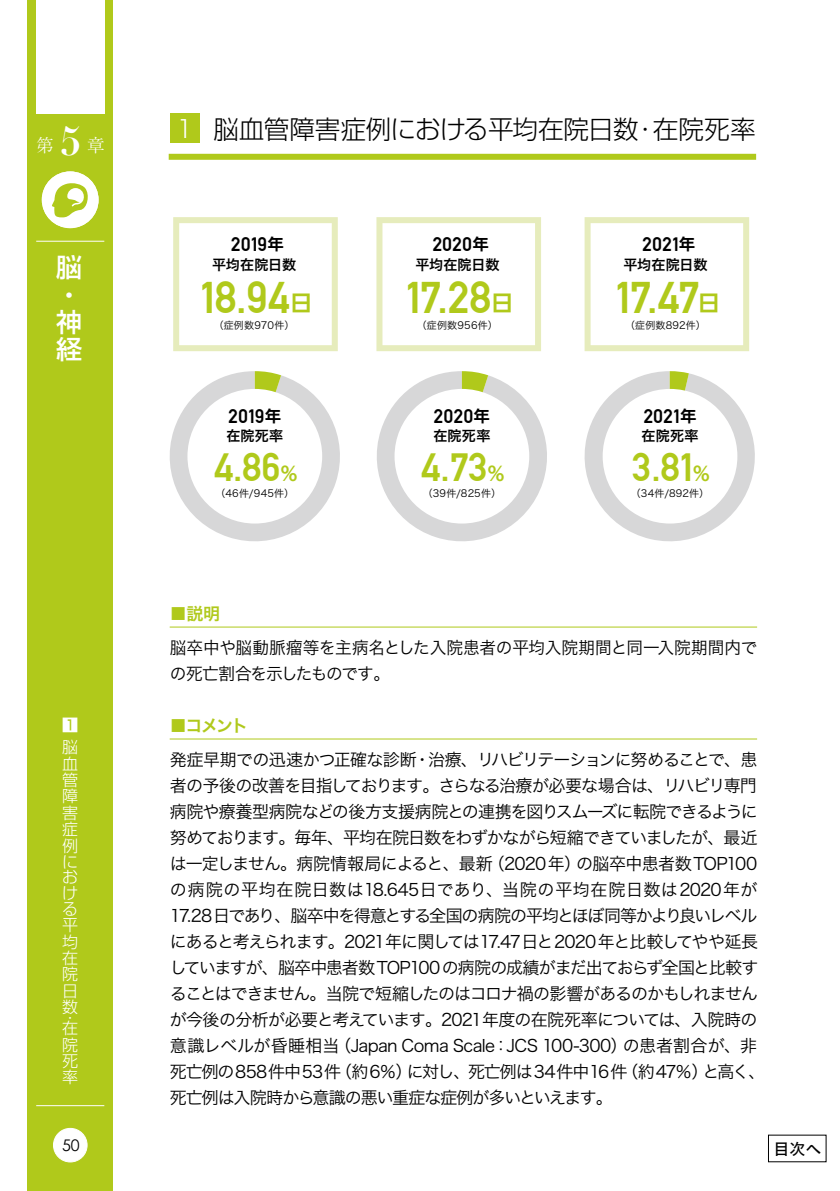
<style>
.page{position:relative;width:840px;height:1191px;background:#fff}
.page>*{position:absolute;margin:0;border:0;box-sizing:border-box;transform-origin:0 0}
.t1{font:44.2px "Alte DIN1451 Mittelschriftgepraegt";letter-spacing:-.005em;color:#b0c91b}
.t2{font:700 40px "Didot";color:#fff}
.t3{font:39.4px "Alte DIN1451 Mittelschriftgepraegt";color:#b0c91b}
.t4{font:500 26px/27.2px "Shin Go Pr 6 N";color:#fff}
.t5{font:300 25.6px "Shin Go Pr 6 N";letter-spacing:-.02em;color:#000}
.t6{font:19.4px "Alte DIN1451 Mittelschriftgepraegt";letter-spacing:.025em;color:#000}
.t7{font:300 18px "Ryumin Pr 6 N";color:#fff}
.t8{font:17px/26px "Hira Kaku Std N W3";letter-spacing:-.05em;color:#000}
.t9{font:17px/26px "Hira Kaku Std N W3";letter-spacing:-.02em;color:#000}
.t10{font:17px "Hira Kaku Std N W6";letter-spacing:-.09em;color:#b0c91b}
.t11{font:300 16px/16.2px "Shin Go Pr 6 N";color:#fff;text-align:justify}
.t12{font:16px "Hiragino UD Sans Std W5";color:#000}
.t13{font:16px "Century Gothic";color:#000}
.t14{font:500 16px "Shin Go Pr 6 N";color:#fff}
.t15{font:14px "Hira Kaku Std N W6";letter-spacing:.01em;color:#000}
.t16{font:10px "Hira Kaku Std N W3";letter-spacing:.02em;color:#000}
.s1{font-size:24px;color:#fff}
.s2{font-family:"UD Shin Go NT Pro De";font-weight:700;font-size:15.8px}
.s3{font-size:43.6px}
.s4{font-family:"UD Shin Go NT Pro De";font-weight:700;font-size:21.6px}
.s5{font-size:38.8px}
.s6{font-family:"UD Shin Go NT Pro De";font-weight:700;font-size:19.2px}
</style>
<div class="page">
<div style="left:28px;top:0;width:85px;height:1191px;background:#b0c91b"></div>
<div style="left:36px;top:0;width:68px;height:113px;background:#fff"></div>
<hr style="left:36px;top:241px;width:68px;height:1px;background:#fff">
<hr style="left:36px;top:1105px;width:68px;height:1px;background:#fff">
<div style="left:53px;top:1128px;width:34px;height:34px;background:#fff;border-radius:50%"></div>
<div style="left:53px;top:1127px;width:34px;height:35px;border:1px solid #fff;border-radius:50%"></div>
<hr style="left:170px;top:626px;width:586px;height:1px;background:#b0c91b">
<hr style="left:170px;top:738px;width:586px;height:1px;background:#b0c91b">
<div style="left:42px;top:171px;width:56px;height:57px;background:#fff;border-radius:50%"></div>
<svg style="left:52px;top:183px;width:36px;height:34px"></svg>
<div style="left:169px;top:154px;width:586px;height:6px;background:#b0c91b"></div>
<div style="left:170px;top:113px;width:30px;height:30px;background:#b0c91b"></div>
<svg style="left:173px;top:217px;width:164px;height:134px"></svg>
<svg style="left:376px;top:217px;width:164px;height:134px"></svg>
<svg style="left:169px;top:371px;width:171px;height:171px"></svg>
<svg style="left:377px;top:371px;width:170px;height:171px"></svg>
<div style="left:187px;top:389px;width:135px;height:134px;background:#fff;border-radius:50%"></div>
<div style="left:394px;top:389px;width:135px;height:134px;background:#fff;border-radius:50%"></div>
<svg style="left:584px;top:371px;width:171px;height:171px"></svg>
<svg style="left:584px;top:217px;width:164px;height:134px"></svg>
<div style="left:602px;top:389px;width:135px;height:134px;background:#fff;border-radius:50%"></div>
<p class="t7" style="left:36px;top:132px;width:19px">第</p>
<h2 class="t2" style="left:60px;top:116px;width:24px">5</h2>
<p class="t7" style="left:87px;top:132px;width:19px">章</p>
<h3 class="t4" style="left:56px;top:252px;width:27px">脳・神経</h3>
<p class="t14" style="left:62px;top:711px;width:17px">1</p>
<p class="t11" style="left:62px;top:737px;width:17px">脳血管障害症例における平均在院日数</p>
<p class="t11" style="left:62px;top:1008px;width:10px">・</p>
<p class="t11" style="left:62px;top:1018px;width:17px">在院死率</p>
<h3 class="t5" style="left:175px;top:108px;width:581px"><span class="s1">1</span> 脳血管障害症例における平均在院日数・在院死率</h3>
<p class="t6" style="left:231px;top:232px;width:54px">2019<span class="s2">年</span></p>
<h1 class="t1" style="left:200px;top:271px;width:114px">18<span class="s3">.</span>94<span class="s4">日</span></h1>
<p class="t16" style="left:214px;top:318px;width:82px">（症例数970件）</p>
<p class="t15" style="left:212px;top:254px;width:85px">平均在院日数</p>
<p class="t6" style="left:432px;top:232px;width:57px">2020<span class="s2">年</span></p>
<h1 class="t1" style="left:405px;top:271px;width:109px">17<span class="s3">.</span>28<span class="s4">日</span></h1>
<p class="t16" style="left:416px;top:318px;width:82px">（症例数956件）</p>
<p class="t15" style="left:415px;top:254px;width:85px">平均在院日数</p>
<p class="t6" style="left:228px;top:404px;width:54px">2019<span class="s2">年</span></p>
<h3 class="t3" style="left:214px;top:443px;width:86px">4<span class="s5">.</span>86<span class="s6">％</span></h3>
<p class="t16" style="left:215px;top:486px;width:80px">（46件/945件）</p>
<p class="t6" style="left:433px;top:404px;width:57px">2020<span class="s2">年</span></p>
<p class="t15" style="left:226px;top:425px;width:58px">在院死率</p>
<p class="t15" style="left:433px;top:425px;width:58px">在院死率</p>
<h3 class="t3" style="left:421px;top:443px;width:86px">4<span class="s5">.</span>73<span class="s6">％</span></h3>
<p class="t16" style="left:422px;top:486px;width:80px">（39件/825件）</p>
<p class="t6" style="left:642px;top:232px;width:54px">2021<span class="s2">年</span></p>
<h1 class="t1" style="left:615px;top:271px;width:106px">17<span class="s3">.</span>47<span class="s4">日</span></h1>
<p class="t16" style="left:625px;top:318px;width:82px">（症例数892件）</p>
<p class="t15" style="left:623px;top:254px;width:85px">平均在院日数</p>
<p class="t6" style="left:643px;top:404px;width:54px">2021<span class="s2">年</span></p>
<p class="t15" style="left:641px;top:425px;width:58px">在院死率</p>
<h3 class="t3" style="left:632px;top:443px;width:80px">3<span class="s5">.</span>81<span class="s6">％</span></h3>
<p class="t16" style="left:630px;top:486px;width:80px">（34件/892件）</p>
<p class="t10" style="left:170px;top:600px;width:52px">■説明</p>
<p class="t9" style="left:170px;top:634px;width:588px">脳卒中や脳動脈瘤等を主病名とした入院患者の平均入院期間と同一入院期間内での死亡割合を示したものです。</p>
<p class="t10" style="left:170px;top:712px;width:80px">■コメント</p>
<p class="t8" style="left:170px;top:746px;width:597px">発症早期での迅速かつ正確な診断・治療、リハビリテーションに努めることで、患者の予後の改善を目指しております。さらなる治療が必要な場合は、リハビリ専門病院や療養型病院などの後方支援病院との連携を図りスムーズに転院できるように努めております。毎年、平均在院日数をわずかながら短縮できていましたが、最近は一定しません。病院情報局によると、最新（2020年）の脳卒中患者数TOP100の病院の平均在院日数は18.645日であり、当院の平均在院日数は2020年が17.28日であり、脳卒中を得意とする全国の病院の平均とほぼ同等かより良いレベルにあると考えられます。2021年に関しては17.47日と2020年と比較してやや延長していますが、脳卒中患者数 TOP100の病院の成績がまだ出ておらず全国と比較することはできません。当院で短縮したのはコロナ禍の影響があるのかもしれませんが今後の分析が必要と考えています。2021年度の在院死率については、入院時の意識レベルが昏睡相当（Japan Coma Scale：JCS 100-300）の患者割合が、非死亡例の858件中53件（約6％）に対し、死亡例は34件中16件（約47％）と高く、死亡例は入院時から意識の悪い重症な症例が多いといえます。</p>
<p class="t13" style="left:62px;top:1135px;width:19px">50</p>
<p class="t12" style="left:773px;top:1136px;width:49px">目次へ</p>
</div>
